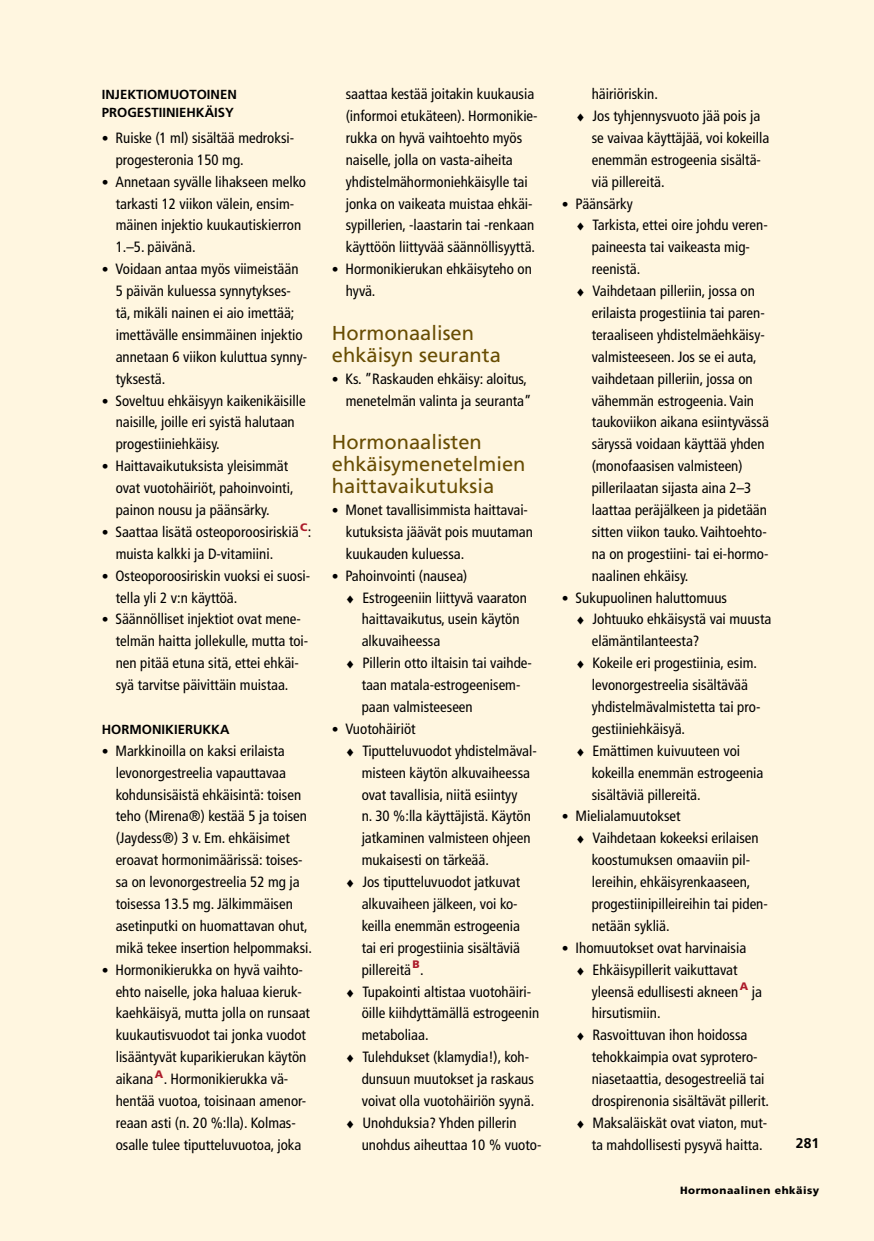
<style>
.page{position:relative;width:874px;height:1241px;background:#fff}
.page>*{position:absolute;margin:0;border:0;box-sizing:border-box;transform-origin:0 0}
.t1{font:20.12px/21.9px "Frutiger LT Std";color:#684d03}
.t2{font:condensed 14.88px/21.9px "Frutiger LT Std";color:#000}
.t3{font:700 14px "Frutiger LT Std";color:#000}
.t4{font:700 13.12px/18.4px "Frutiger LT Std";color:#000}
.t5{font:900 10.5px "Frutiger LT Std";letter-spacing:.05em;color:#000}
.s1{font-size:13.65px}
</style>
<div class="page">
<div style="left:0;top:0;width:873px;height:1240px;background:#fff6e0"></div>
<p class="t4" style="left:102px;top:85px;width:136px">INJEKTIOMUOTOINEN<br>PROGESTIINIEHKÄISY</p>
<p class="t2" style="left:116px;top:127px;width:179px;text-indent:-14px"><span class="s1">•</span> Ruiske (1 ml) sisältää medroksi&shy;progesteronia 150 mg.</p>
<p class="t2" style="left:116px;top:171px;width:192px;text-indent:-14px"><span class="s1">•</span> Annetaan syvälle lihakseen melko tarkasti 12 viikon välein, ensim&shy;mäinen injektio kuukautiskierron<br>1.–5. päivänä.</p>
<p class="t2" style="left:116px;top:258px;width:193px;text-indent:-14px"><span class="s1">•</span> Voidaan antaa myös viimeistään<br>5 päivän kuluessa synnytykses&shy;tä, mikäli nainen ei aio imettää; imettävälle ensimmäinen injektio annetaan 6 viikon kuluttua synny&shy;tyksestä.</p>
<p class="t2" style="left:116px;top:389px;width:191px;text-indent:-14px"><span class="s1">•</span> Soveltuu ehkäisyyn kaikenikäisille naisille, joille eri syistä halutaan progestiiniehkäisy.</p>
<p class="t2" style="left:116px;top:455px;width:179px;text-indent:-14px"><span class="s1">•</span> Haittavaikutuksista yleisimmät ovat vuotohäiriöt, pahoinvointi, painon nousu ja päänsärky.</p>
<p class="t2" style="left:116px;top:521px;width:197px;text-indent:-14px"><span class="s1">•</span> Saattaa lisätä osteoporoosiriskiä<sup>C</sup>: muista kalkki ja D-vitamiini.</p>
<p class="t2" style="left:116px;top:564px;width:196px;text-indent:-14px"><span class="s1">•</span> Osteoporoosiriskin vuoksi ei suosi&shy;tella yli 2 v:n käyttöä.</p>
<p class="t2" style="left:116px;top:608px;width:194px;text-indent:-14px"><span class="s1">•</span> Säännölliset injektiot ovat mene&shy;telmän haitta jollekulle, mutta toi&shy;nen pitää etuna sitä, ettei ehkäi&shy;syä tarvitse päivittäin muistaa.</p>
<p class="t4" style="left:102px;top:720px;width:129px">HORMONIKIERUKKA</p>
<p class="t2" style="left:116px;top:739px;width:198px;text-indent:-14px"><span class="s1">•</span> Markkinoilla on kaksi erilaista levonorgestreelia vapauttavaa kohdunsisäistä ehkäisintä: toisen teho (Mirena®) kestää 5 ja toisen (Jaydess®) 3 v. Em. ehkäisimet eroavat hormonimäärissä: toises&shy;sa on levonorgestreelia 52 mg ja toisessa 13.5 mg. Jälkimmäisen asetinputki on huomattavan ohut, mikä tekee insertion helpommaksi.</p>
<p class="t2" style="left:116px;top:958px;width:196px;text-indent:-14px"><span class="s1">•</span> Hormonikierukka on hyvä vaihto&shy;ehto naiselle, joka haluaa kieruk&shy;kaehkäisyä, mutta jolla on runsaat kuukautisvuodot tai jonka vuodot lisääntyvät kuparikierukan käytön aikana<sup>A</sup>. Hormonikierukka vä&shy;hentää vuotoa, toisinaan amenor&shy;reaan asti (n. 20 %:lla). Kolmas&shy;osalle tulee tiputteluvuotoa, joka</p>
<p class="t2" style="left:345px;top:83px;width:193px">saattaa kestää joitakin kuukausia (informoi etukäteen). Hormonikie&shy;rukka on hyvä vaihtoehto myös naiselle, jolla on vasta-aiheita yhdistelmähormoniehkäisylle tai jonka on vaikeata muistaa ehkäi&shy;sypillerien, -laastarin tai -renkaan käyttöön liittyvää säännöllisyyttä.</p>
<p class="t2" style="left:345px;top:258px;width:187px;text-indent:-14px"><span class="s1">•</span> Hormonikierukan ehkäisyteho on hyvä.</p>
<h1 class="t1" style="left:332px;top:322px;width:170px">Hormonaalisen ehkäisyn seuranta</h1>
<p class="t2" style="left:332px;top:367px;width:201px;text-align:right"><span class="s1">•</span> Ks. ”Raskauden ehkäisy: aloitus, menetelmän valinta ja seuranta”</p>
<h1 class="t1" style="left:332px;top:431px;width:195px">Hormonaalisten ehkäisymenetelmien haittavaikutuksia</h1>
<p class="t2" style="left:345px;top:499px;width:188px;text-indent:-14px"><span class="s1">•</span> Monet tavallisimmista haittavai&shy;kutuksista jäävät pois muutaman kuukauden kuluessa.</p>
<p class="t2" style="left:332px;top:564px;width:137px"><span class="s1">•</span> Pahoinvointi (nausea)</p>
<p class="t2" style="left:345px;top:586px;width:183px">♦ Estrogeeniin liittyvä vaaraton</p>
<p class="t2" style="left:361px;top:608px;width:159px">haittavaikutus, usein käytön</p>
<p class="t2" style="left:361px;top:630px;width:80px">alkuvaiheessa</p>
<p class="t2" style="left:345px;top:652px;width:188px">♦ Pillerin otto iltaisin tai vaihde-</p>
<p class="t2" style="left:361px;top:674px;width:160px">taan matala-estrogeenisem-</p>
<p class="t2" style="left:361px;top:696px;width:112px">paan valmisteeseen</p>
<p class="t2" style="left:332px;top:717px;width:85px"><span class="s1">•</span> Vuotohäiriöt</p>
<p class="t2" style="left:345px;top:739px;width:193px">♦ Tiputteluvuodot yhdistelmäval-</p>
<p class="t2" style="left:361px;top:761px;width:170px">misteen käytön alkuvaiheessa</p>
<p class="t2" style="left:361px;top:783px;width:157px">ovat tavallisia, niitä esiintyy</p>
<p class="t2" style="left:361px;top:805px;width:170px">n. 30 %:lla käyttäjistä. Käytön</p>
<p class="t2" style="left:361px;top:827px;width:170px">jatkaminen valmisteen ohjeen</p>
<p class="t2" style="left:361px;top:849px;width:129px">mukaisesti on tärkeää.</p>
<p class="t2" style="left:345px;top:871px;width:176px">♦ Jos tiputteluvuodot jatkuvat</p>
<p class="t2" style="left:361px;top:892px;width:157px">alkuvaiheen jälkeen, voi ko-</p>
<p class="t2" style="left:361px;top:914px;width:160px">keilla enemmän estrogeenia</p>
<p class="t2" style="left:361px;top:936px;width:160px">tai eri progestiinia sisältäviä</p>
<p class="t2" style="left:361px;top:958px;width:63px">pillereitä<sup>B</sup>.</p>
<p class="t2" style="left:345px;top:980px;width:187px">♦ Tupakointi altistaa vuotohäiri-</p>
<p class="t2" style="left:361px;top:1002px;width:179px">öille kiihdyttämällä estrogeenin</p>
<p class="t2" style="left:361px;top:1024px;width:68px">metaboliaa.</p>
<p class="t2" style="left:345px;top:1046px;width:185px">♦ Tulehdukset (klamydia!), koh-</p>
<p class="t2" style="left:361px;top:1067px;width:174px">dunsuun muutokset ja raskaus</p>
<p class="t2" style="left:361px;top:1089px;width:174px">voivat olla vuotohäiriön syynä.</p>
<p class="t2" style="left:345px;top:1111px;width:173px">♦ Unohduksia? Yhden pillerin</p>
<p class="t2" style="left:361px;top:1133px;width:181px">unohdus aiheuttaa 10 % vuoto-</p>
<p class="t2" style="left:591px;top:83px;width:68px">häiriöriskin.</p>
<p class="t2" style="left:575px;top:105px;width:186px">♦ Jos tyhjennysvuoto jää pois ja</p>
<p class="t2" style="left:591px;top:127px;width:179px">se vaivaa käyttäjää, voi kokeilla</p>
<p class="t2" style="left:591px;top:149px;width:171px">enemmän estrogeenia sisältä-</p>
<p class="t2" style="left:591px;top:171px;width:74px">viä pillereitä.</p>
<p class="t2" style="left:561px;top:192px;width:72px"><span class="s1">•</span> Päänsärky</p>
<p class="t2" style="left:575px;top:214px;width:194px">♦ Tarkista, ettei oire johdu veren-</p>
<p class="t2" style="left:591px;top:236px;width:160px">paineesta tai vaikeasta mig-</p>
<p class="t2" style="left:591px;top:258px;width:50px">reenistä.</p>
<p class="t2" style="left:575px;top:280px;width:181px">♦ Vaihdetaan pilleriin, jossa on</p>
<p class="t2" style="left:591px;top:302px;width:174px">erilaista progestiinia tai paren-</p>
<p class="t2" style="left:591px;top:324px;width:174px">teraaliseen yhdistelmäehkäisy-</p>
<p class="t2" style="left:591px;top:346px;width:166px">valmisteeseen. Jos se ei auta,</p>
<p class="t2" style="left:591px;top:367px;width:162px">vaihdetaan pilleriin, jossa on</p>
<p class="t2" style="left:591px;top:389px;width:164px">vähemmän estrogeenia. Vain</p>
<p class="t2" style="left:591px;top:411px;width:179px">taukoviikon aikana esiintyvässä</p>
<p class="t2" style="left:591px;top:433px;width:174px">säryssä voidaan käyttää yhden</p>
<p class="t2" style="left:591px;top:455px;width:152px">(monofaasisen valmisteen)</p>
<p class="t2" style="left:591px;top:477px;width:161px">pillerilaatan sijasta aina 2–3</p>
<p class="t2" style="left:591px;top:499px;width:177px">laattaa peräjälkeen ja pidetään</p>
<p class="t2" style="left:591px;top:521px;width:176px">sitten viikon tauko. Vaihtoehto-</p>
<p class="t2" style="left:591px;top:542px;width:178px">na on progestiini- tai ei-hormo-</p>
<p class="t2" style="left:591px;top:564px;width:98px">naalinen ehkäisy.</p>
<p class="t2" style="left:561px;top:586px;width:166px"><span class="s1">•</span> Sukupuolinen haluttomuus</p>
<p class="t2" style="left:575px;top:608px;width:197px">♦ Johtuuko ehkäisystä vai muusta</p>
<p class="t2" style="left:591px;top:630px;width:109px">elämäntilanteesta?</p>
<p class="t2" style="left:575px;top:652px;width:183px">♦ Kokeile eri progestiinia, esim.</p>
<p class="t2" style="left:591px;top:674px;width:158px">levonorgestreelia sisältävää</p>
<p class="t2" style="left:591px;top:696px;width:170px">yhdistelmävalmistetta tai pro-</p>
<p class="t2" style="left:591px;top:717px;width:95px">gestiiniehkäisyä.</p>
<p class="t2" style="left:575px;top:739px;width:166px">♦ Emättimen kuivuuteen voi</p>
<p class="t2" style="left:591px;top:761px;width:173px">kokeilla enemmän estrogeenia</p>
<p class="t2" style="left:591px;top:783px;width:110px">sisältäviä pillereitä.</p>
<p class="t2" style="left:561px;top:805px;width:120px"><span class="s1">•</span> Mielialamuutokset</p>
<p class="t2" style="left:575px;top:827px;width:185px">♦ Vaihdetaan kokeeksi erilaisen</p>
<p class="t2" style="left:591px;top:849px;width:160px">koostumuksen omaaviin pil-</p>
<p class="t2" style="left:591px;top:871px;width:160px">lereihin, ehkäisyrenkaaseen,</p>
<p class="t2" style="left:591px;top:892px;width:177px">progestiinipilleireihin tai piden-</p>
<p class="t2" style="left:591px;top:914px;width:79px">netään sykliä.</p>
<p class="t2" style="left:561px;top:936px;width:186px"><span class="s1">•</span> Ihomuutokset ovat harvinaisia</p>
<p class="t2" style="left:575px;top:958px;width:163px">♦ Ehkäisypillerit vaikuttavat</p>
<p class="t2" style="left:591px;top:980px;width:172px">yleensä edullisesti akneen<sup>A</sup> ja</p>
<p class="t2" style="left:591px;top:1002px;width:70px">hirsutismiin.</p>
<p class="t2" style="left:575px;top:1024px;width:173px">♦ Rasvoittuvan ihon hoidossa</p>
<p class="t2" style="left:591px;top:1046px;width:167px">tehokkaimpia ovat syprotero-</p>
<p class="t2" style="left:591px;top:1067px;width:174px">niasetaattia, desogestreeliä tai</p>
<p class="t2" style="left:591px;top:1089px;width:179px">drospirenonia sisältävät pillerit.</p>
<p class="t2" style="left:575px;top:1111px;width:193px">♦ Maksaläiskät ovat viaton, mut-</p>
<p class="t2" style="left:591px;top:1133px;width:172px">ta mahdollisesti pysyvä haitta.</p>
<p class="t5" style="left:679px;top:1183px;width:141px">Hormonaalinen ehkäisy</p>
<p class="t3" style="left:795px;top:1134px;width:25px">281</p>
</div>
